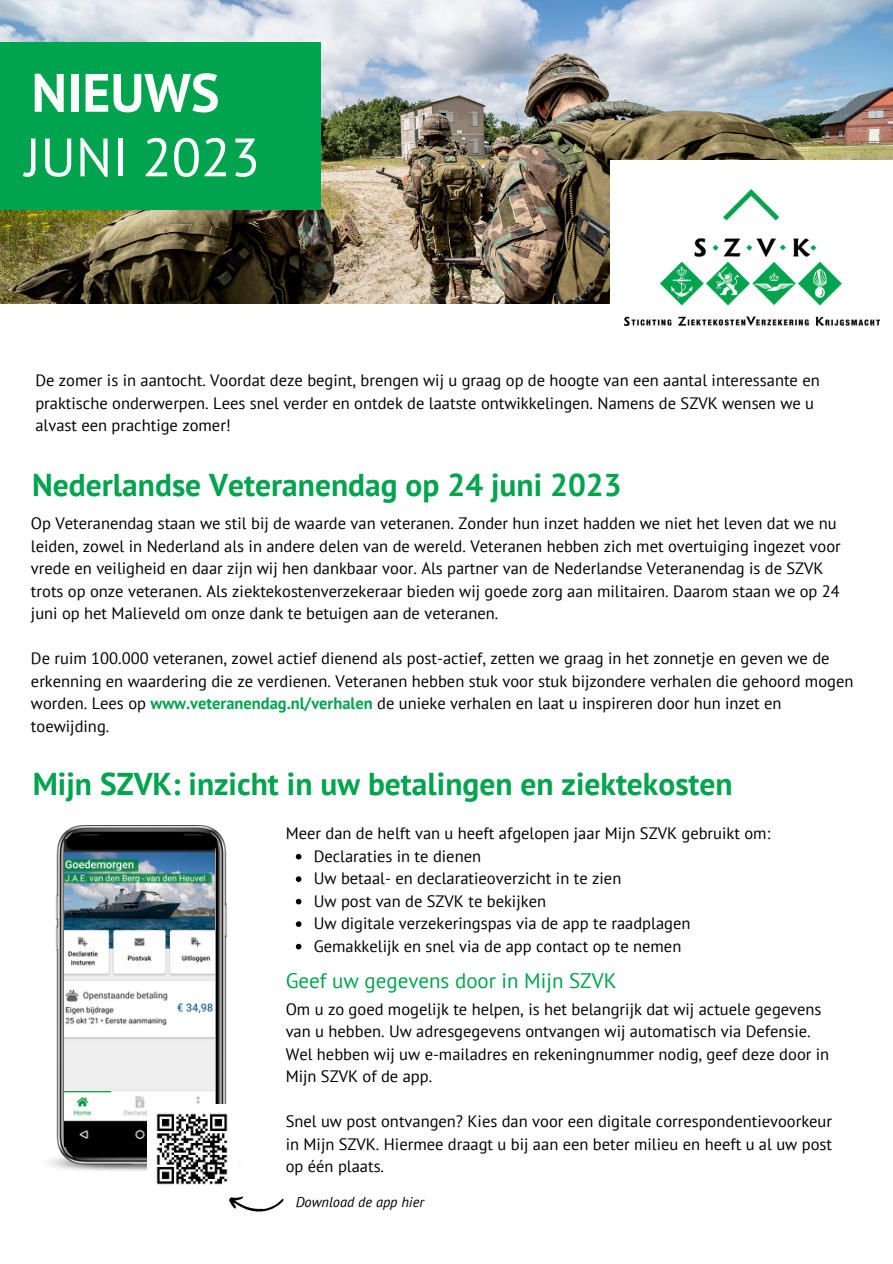
<style>
.page{position:relative;width:893px;height:1264px;background:#fff}
.page>*{position:absolute;margin:0;border:0;box-sizing:border-box;transform-origin:0 0}
.t1{font:54px "PT Sans";color:#fff}
.t2{font:700 54px "PT Sans";color:#fff}
.t3{font:700 31.5px "PT Sans";color:#00a34e}
.t4{font:21px "PT Sans";color:#00a34e}
.t5{font:16.5px/22.5px "PT Sans";color:#000}
.t6{font:italic 14.4px "PT Sans";color:#000}
.s1{font-weight:700;color:#00a34e}
</style>
<div class="page">
<img style="left:0;top:0;width:891px;height:304px">
<div style="left:0;top:42px;width:320px;height:167px;background:#00a34e"></div>
<div style="left:610px;top:161px;width:282px;height:184px;background:#fff"></div>
<img style="left:624px;top:190px;width:255px;height:136px">
<svg style="left:229px;top:1196px;width:55px;height:16px"></svg>
<img style="left:48px;top:825px;width:180px;height:346px">
<div style="left:66px;top:1136px;width:151px;height:19px;background:#000;border-radius:9px"></div>
<img style="left:64px;top:839px;width:151px;height:307px">
<img style="left:147px;top:1104px;width:81px;height:81px">
<div style="left:66px;top:835px;width:151px;height:15px;background:#000;border-radius:7px"></div>
<svg style="left:296px;top:853px;width:5px;height:6px"></svg>
<svg style="left:296px;top:876px;width:5px;height:6px"></svg>
<svg style="left:296px;top:898px;width:5px;height:6px"></svg>
<svg style="left:296px;top:921px;width:5px;height:5px"></svg>
<svg style="left:296px;top:943px;width:5px;height:6px"></svg>
<p class="t2" style="left:31px;top:57px;width:189px">NIEUWS</p>
<p class="t1" style="left:25px;top:121px;width:236px">JUNI 2023</p>
<p class="t5" style="left:35px;top:369px;width:785px">De zomer is in aantocht. Voordat deze begint, brengen wij u graag op de hoogte van een aantal interessante en praktische onderwerpen. Lees snel verder en ontdek de laatste ontwikkelingen. Namens de SZVK wensen we u alvast een prachtige zomer!</p>
<p class="t3" style="left:32px;top:463px;width:590px">Nederlandse Veteranendag op 24 juni 2023</p>
<p class="t5" style="left:31px;top:512px;width:811px">Op Veteranendag staan we stil bij de waarde van veteranen. Zonder hun inzet hadden we niet het leven dat we nu leiden, zowel in Nederland als in andere delen van de wereld. Veteranen hebben zich met overtuiging ingezet voor vrede en veiligheid en daar zijn wij hen dankbaar voor. Als partner van de Nederlandse Veteranendag is de SZVK trots op onze veteranen. Als ziektekostenverzekeraar bieden wij goede zorg aan militairen. Daarom staan we op 24 juni op het Malieveld om onze dank te betuigen aan de veteranen.</p>
<p class="t5" style="left:31px;top:647px;width:823px">De ruim 100.000 veteranen, zowel actief dienend als post-actief, zetten we graag in het zonnetje en geven we de erkenning en waardering die ze verdienen. Veteranen hebben stuk voor stuk bijzondere verhalen die gehoord mogen worden. Lees op <span class="s1">www.veteranendag.nl/verhalen</span> de unieke verhalen en laat u inspireren door hun inzet en toewijding.</p>
<p class="t3" style="left:33px;top:763px;width:701px">Mijn SZVK: inzicht in uw betalingen en ziektekosten</p>
<p class="t5" style="left:286px;top:821px;width:486px">Meer dan de helft van u heeft afgelopen jaar Mijn SZVK gebruikt om:</p>
<p class="t5" style="left:314px;top:844px;width:169px">Declaraties in te dienen</p>
<p class="t5" style="left:314px;top:866px;width:309px">Uw betaal- en declaratieoverzicht in te zien</p>
<p class="t5" style="left:314px;top:889px;width:234px">Uw post van de SZVK te bekijken</p>
<p class="t5" style="left:314px;top:911px;width:378px">Uw digitale verzekeringspas via de app te raadplagen</p>
<p class="t5" style="left:314px;top:934px;width:369px">Gemakkelijk en snel via de app contact op te nemen</p>
<p class="t4" style="left:286px;top:966px;width:332px">Geef uw gegevens door in Mijn SZVK</p>
<p class="t5" style="left:286px;top:997px;width:545px">Om u zo goed mogelijk te helpen, is het belangrijk dat wij actuele gegevens van u hebben. Uw adresgegevens ontvangen wij automatisch via Defensie.<br>Wel hebben wij uw e-mailadres en rekeningnummer nodig, geef deze door in Mijn SZVK of de app.</p>
<p class="t5" style="left:286px;top:1109px;width:548px;text-align:justify">Snel uw post ontvangen? Kies dan voor een digitale correspondentievoorkeur in Mijn SZVK. Hiermee draagt u bij aan een beter milieu en heeft u al uw post op één plaats.</p>
<p class="t6" style="left:296px;top:1192px;width:130px">Download de app hier</p>
</div>
